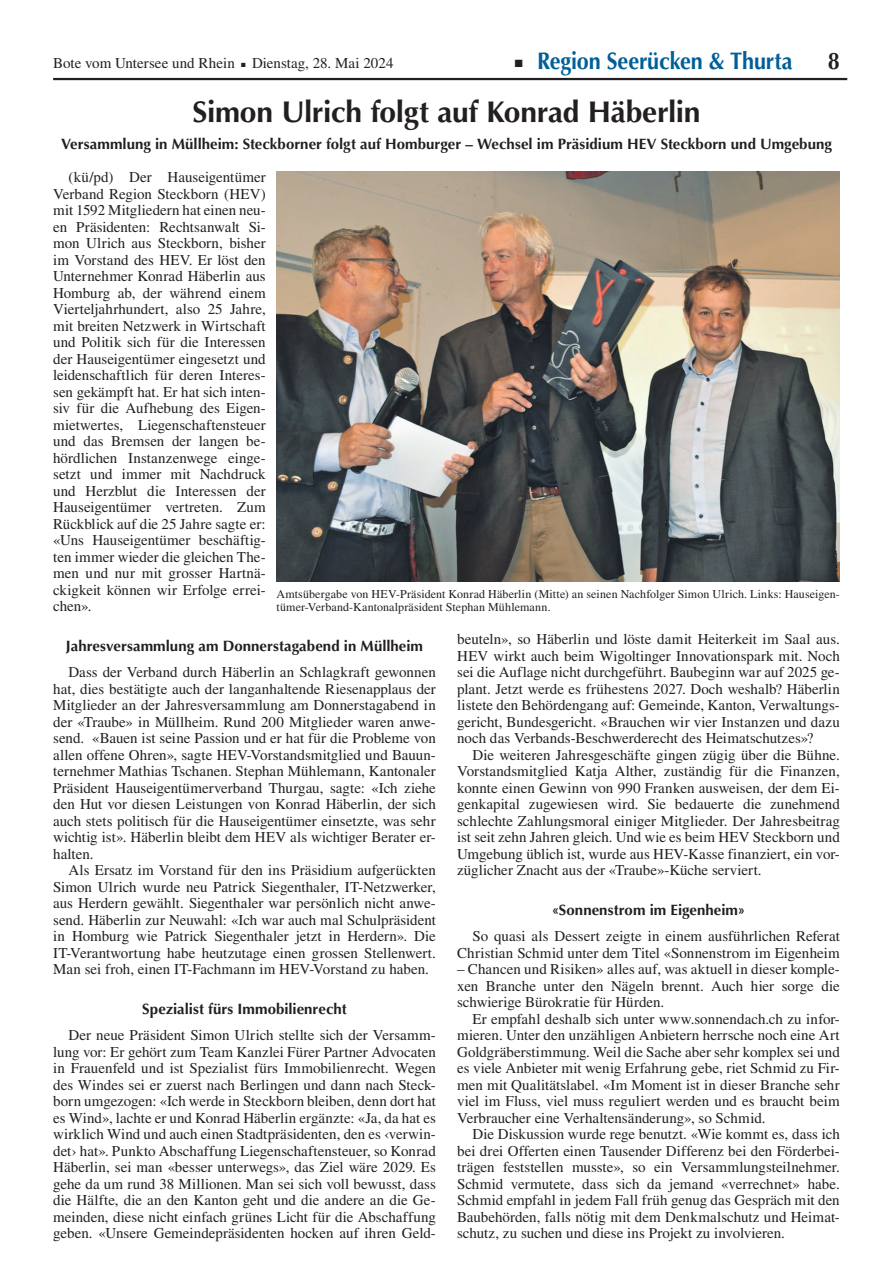
<style>
.page{position:relative;width:893px;height:1263px;background:#fff}
.page>*{position:absolute;margin:0;border:0;box-sizing:border-box;transform-origin:0 0}
.t1{font:700 30px "Optima LT Std";letter-spacing:-.01em;color:#231f20}
.t2{font:700 24px "Optima LT Std";letter-spacing:-.005em;color:#005f98;scale:.9 1}
.t3{font:700 24px "Optima LT Std";color:#231f20;scale:.9 1}
.t4{font:15px/16.5px "Times LT Std";color:#231f20;text-align:justify}
.t5{font:700 15px "Optima LT Std";color:#231f20}
.t6{font:12px/13.5px "Times LT Std";letter-spacing:.01em;color:#231f20}
.s1{color:#231f20}
</style>
<div class="page">
<hr style="left:53px;top:78px;width:794px;height:2px;background:#231f20">
<img style="left:276px;top:172px;width:564px;height:409px">
<p class="t4" style="left:53px;top:54px;width:342px">Bote vom Untersee und Rhein ■ Dienstag, 28. Mai 2024</p>
<h2 class="t2" style="left:515px;top:47px;width:310px"><span class="s1">■</span> Region Seerücken &amp; Thurta</h2>
<h2 class="t3" style="left:828px;top:47px;width:15px">8</h2>
<h1 class="t1" style="left:192px;top:94px;width:510px">Simon Ulrich folgt auf Konrad Häberlin</h1>
<p class="t5" style="left:61px;top:135px;width:772px">Versammlung in Müllheim: Steckborner folgt auf Homburger – Wechsel im Präsidium HEV Steckborn und Umgebung</p>
<p class="t4" style="left:53px;top:169px;width:214px;text-indent:15px">(kü/pd) Der Hauseigentümer Verband Region Steckborn (HEV) mit 1592 Mitgliedern hat einen neu&shy;en Präsidenten: Rechtsanwalt Si&shy;mon Ulrich aus Steckborn, bisher im Vorstand des HEV. Er löst den Unternehmer Konrad Häberlin aus Homburg ab, der während einem Vierteljahrhundert, also 25 Jahre, mit breiten Netzwerk in Wirtschaft und Politik sich für die Interessen der Hauseigentümer eingesetzt und leidenschaftlich für deren Interes&shy;sen gekämpft hat. Er hat sich inten&shy;siv für die Aufhebung des Eigen&shy;mietwertes, Liegenschaftensteuer und das Bremsen der langen be&shy;hördlichen Instanzenwege einge&shy;setzt und immer mit Nachdruck und Herzblut die Interessen der Hauseigentümer vertreten. Zum Rückblick auf die 25 Jahre sagte er: «Uns Hauseigentümer beschäftig&shy;ten immer wieder die gleichen The&shy;men und nur mit grosser Hartnä&shy;ckigkeit können wir Erfolge errei&shy;chen».</p>
<p class="t5" style="left:66px;top:637px;width:359px">Jahresversammlung am Donnerstagabend in Müllheim</p>
<p class="t4" style="left:53px;top:664px;width:384px;text-indent:15px">Dass der Verband durch Häberlin an Schlagkraft gewonnen hat, dies bestätigte auch der langanhaltende Riesenapplaus der Mitglieder an der Jahresversammlung am Donnerstagabend in der «Traube» in Müllheim. Rund 200 Mitglieder waren anwe&shy;send. «Bauen ist seine Passion und er hat für die Probleme von allen offene Ohren», sagte HEV-Vorstandsmitglied und Bauun&shy;ternehmer Mathias Tschanen. Stephan Mühlemann, Kantonaler Präsident Hauseigentümerverband Thurgau, sagte: «Ich ziehe den Hut vor diesen Leistungen von Konrad Häberlin, der sich auch stets politisch für die Hauseigentümer einsetzte, was sehr wichtig ist». Häberlin bleibt dem HEV als wichtiger Berater er&shy;halten.</p>
<p class="t4" style="left:53px;top:862px;width:384px;text-indent:15px">Als Ersatz im Vorstand für den ins Präsidium aufgerückten Simon Ulrich wurde neu Patrick Siegenthaler, IT-Netzwerker, aus Herdern gewählt. Siegenthaler war persönlich nicht anwe&shy;send. Häberlin zur Neuwahl: «Ich war auch mal Schulpräsident in Homburg wie Patrick Siegenthaler jetzt in Herdern». Die IT-Verantwortung habe heutzutage einen grossen Stellenwert.<br>Man sei froh, einen IT-Fachmann im HEV-Vorstand zu haben.</p>
<p class="t5" style="left:142px;top:1000px;width:206px">Spezialist fürs Immobilienrecht</p>
<p class="t4" style="left:53px;top:1027px;width:384px;text-indent:15px">Der neue Präsident Simon Ulrich stellte sich der Versamm&shy;lung vor: Er gehört zum Team Kanzlei Fürer Partner Advocaten in Frauenfeld und ist Spezialist fürs Immobilienrecht. Wegen des Windes sei er zuerst nach Berlingen und dann nach Steck&shy;born umgezogen: «Ich werde in Steckborn bleiben, denn dort hat es Wind», lachte er und Konrad Häberlin ergänzte: «Ja, da hat es wirklich Wind und auch einen Stadtpräsidenten, den es ‹verwin&shy;det› hat». Punkto Abschaffung Liegenschaftensteuer, so Konrad Häberlin, sei man «besser unterwegs», das Ziel wäre 2029. Es gehe da um rund 38 Millionen. Man sei sich voll bewusst, dass die Hälfte, die an den Kanton geht und die andere an die Ge&shy;meinden, diese nicht einfach grünes Licht für die Abschaffung geben. «Unsere Gemeindepräsidenten hocken auf ihren Geld-</p>
<p class="t6" style="left:276px;top:587px;width:565px">Amtsübergabe von HEV-Präsident Konrad Häberlin (Mitte) an seinen Nachfolger Simon Ulrich. Links: Hauseigen&shy;tümer-Verband-Kantonalpräsident Stephan Mühlemann.</p>
<p class="t4" style="left:457px;top:631px;width:384px">beuteln», so Häberlin und löste damit Heiterkeit im Saal aus.<br>HEV wirkt auch beim Wigoltinger Innovationspark mit. Noch sei die Auflage nicht durchgeführt. Baubeginn war auf 2025 ge&shy;plant. Jetzt werde es frühestens 2027. Doch weshalb? Häberlin listete den Behördengang auf: Gemeinde, Kanton, Verwaltungs&shy;gericht, Bundesgericht. «Brauchen wir vier Instanzen und dazu noch das Verbands-Beschwerderecht des Heimatschutzes»?</p>
<p class="t4" style="left:457px;top:746px;width:384px;text-indent:15px">Die weiteren Jahresgeschäfte gingen zügig über die Bühne.<br>Vorstandsmitglied Katja Alther, zuständig für die Finanzen, konnte einen Gewinn von 990 Franken ausweisen, der dem Ei&shy;genkapital zugewiesen wird. Sie bedauerte die zunehmend schlechte Zahlungsmoral einiger Mitglieder. Der Jahresbeitrag ist seit zehn Jahren gleich. Und wie es beim HEV Steckborn und Umgebung üblich ist, wurde aus HEV-Kasse finanziert, ein vor&shy;züglicher Znacht aus der «Traube»-Küche serviert.</p>
<p class="t5" style="left:552px;top:901px;width:195px">«Sonnenstrom im Eigenheim»</p>
<p class="t4" style="left:457px;top:928px;width:384px;text-align:right">So quasi als Dessert zeigte in einem ausführlichen Referat<br>Christian Schmid unter dem Titel «Sonnenstrom im Eigenheim</p>
<p class="t4" style="left:457px;top:961px;width:384px">– Chancen und Risiken» alles auf, was aktuell in dieser komple&shy;xen Branche unter den Nägeln brennt. Auch hier sorge die schwierige Bürokratie für Hürden.</p>
<p class="t4" style="left:457px;top:1010px;width:384px;text-indent:15px">Er empfahl deshalb sich unter www.sonnendach.ch zu infor&shy;mieren. Unter den unzähligen Anbietern herrsche noch eine Art Goldgräberstimmung. Weil die Sache aber sehr komplex sei und es viele Anbieter mit wenig Erfahrung gebe, riet Schmid zu Fir&shy;men mit Qualitätslabel. «Im Moment ist in dieser Branche sehr viel im Fluss, viel muss reguliert werden und es braucht beim Verbraucher eine Verhaltensänderung», so Schmid.</p>
<p class="t4" style="left:457px;top:1126px;width:384px;text-indent:15px">Die Diskussion wurde rege benutzt. «Wie kommt es, dass ich bei drei Offerten einen Tausender Differenz bei den Förderbei&shy;trägen feststellen musste», so ein Versammlungsteilnehmer.<br>Schmid vermutete, dass sich da jemand «verrechnet» habe.<br>Schmid empfahl in jedem Fall früh genug das Gespräch mit den Baubehörden, falls nötig mit dem Denkmalschutz und Heimat&shy;schutz, zu suchen und diese ins Projekt zu involvieren.</p>
</div>
